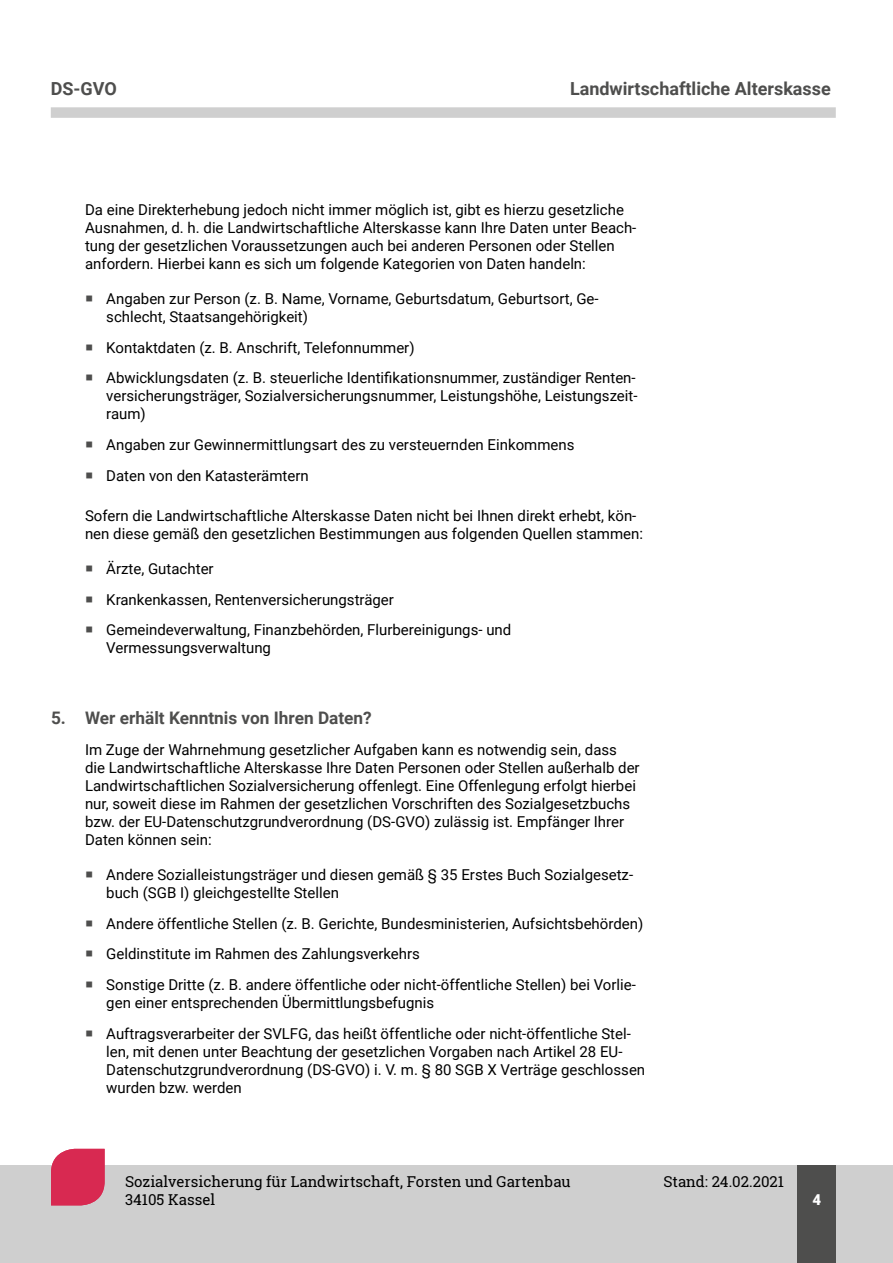
<style>
.page{position:relative;width:893px;height:1263px;background:#fff}
.page>*{position:absolute;margin:0;border:0;box-sizing:border-box;transform-origin:0 0}
.t1{font:700 18px "Roboto";color:#4e4e4d}
.t2{font:700 17.25px "Roboto";color:#4e4e4d}
.t3{font:15px/18px "Roboto";color:#000}
.t4{font:15px "Roboto Slab";color:#000}
.t5{font:900 15px "Roboto";color:#fff}
</style>
<div class="page">
<div style="left:0;top:1165px;width:893px;height:98px;background:#cfcfcf"></div>
<div style="left:51px;top:107px;width:785px;height:11px;background:#cfcfcf"></div>
<svg style="left:51px;top:1149px;width:54px;height:56px;background:#d9365b"></svg>
<div style="left:798px;top:1165px;width:38px;height:98px;background:#4e4e4d"></div>
<p class="t1" style="left:51px;top:76px;width:68px">DS-GVO</p>
<p class="t1" style="left:570px;top:76px;width:262px">Landwirtschaftliche Alterskasse</p>
<p class="t3" style="left:85px;top:200px;width:553px">Da eine Direkterhebung jedoch nicht immer möglich ist, gibt es hierzu gesetzliche Ausnahmen, d. h. die Landwirtschaftliche Alterskasse kann Ihre Daten unter Beach&shy;tung der gesetzlichen Voraussetzungen auch bei anderen Personen oder Stellen anfordern. Hierbei kann es sich um folgende Kategorien von Daten handeln:</p>
<p class="t3" style="left:106px;top:289px;width:494px">Angaben zur Person (z. B. Name, Vorname, Geburtsdatum, Geburtsort, Ge&shy;schlecht, Staatsangehörigkeit)</p>
<p class="t3" style="left:106px;top:331px;width:531px;line-height:30.8px">Kontaktdaten (z. B. Anschrift, Telefonnummer)<br>Abwicklungsdaten (z. B. steuerliche Identifikationsnummer, zuständiger Renten-</p>
<p class="t3" style="left:106px;top:386px;width:533px">versicherungsträger, Sozialversicherungsnummer, Leistungshöhe, Leistungszeit&shy;raum)</p>
<p class="t3" style="left:106px;top:429px;width:470px;line-height:30.8px">Angaben zur Gewinnermittlungsart des zu versteuernden Einkommens<br>Daten von den Katasterämtern</p>
<p class="t3" style="left:85px;top:506px;width:559px">Sofern die Landwirtschaftliche Alterskasse Daten nicht bei Ihnen direkt erhebt, kön&shy;nen diese gemäß den gesetzlichen Bestimmungen aus folgenden Quellen stammen:</p>
<p class="t3" style="left:106px;top:552px;width:406px;line-height:30.8px">Ärzte, Gutachter<br>Krankenkassen, Rentenversicherungsträger<br>Gemeindeverwaltung, Finanzbehörden, Flurbereinigungs- und</p>
<p class="t3" style="left:106px;top:638px;width:166px">Vermessungsverwaltung</p>
<p class="t2" style="left:51px;top:706px;width:322px">5. Wer erhält Kenntnis von Ihren Daten?</p>
<p class="t3" style="left:85px;top:740px;width:556px">Im Zuge der Wahrnehmung gesetzlicher Aufgaben kann es notwendig sein, dass die Landwirtschaftliche Alterskasse Ihre Daten Personen oder Stellen außerhalb der Landwirtschaftlichen Sozialversicherung offenlegt. Eine Offenlegung erfolgt hierbei nur, soweit diese im Rahmen der gesetzlichen Vorschriften des Sozialgesetzbuchs bzw. der EU-Datenschutzgrundverordnung (DS-GVO) zulässig ist. Empfänger Ihrer Daten können sein:</p>
<p class="t3" style="left:106px;top:865px;width:528px">Andere Sozialleistungsträger und diesen gemäß § 35 Erstes Buch Sozialgesetz&shy;buch (SGB I) gleichgestellte Stellen</p>
<p class="t3" style="left:106px;top:907px;width:538px;line-height:30.8px">Andere öffentliche Stellen (z. B. Gerichte, Bundesministerien, Aufsichtsbehörden)<br>Geldinstitute im Rahmen des Zahlungsverkehrs<br>Sonstige Dritte (z. B. andere öffentliche oder nicht-öffentliche Stellen) bei Vorlie-</p>
<p class="t3" style="left:106px;top:987px;width:526px;line-height:30.8px">gen einer entsprechenden Übermittlungsbefugnis<br>Auftragsverarbeiter der SVLFG, das heißt öffentliche oder nicht-öffentliche Stel-</p>
<p class="t3" style="left:106px;top:1042px;width:540px">len, mit denen unter Beachtung der gesetzlichen Vorgaben nach Artikel 28 EU-<br>Datenschutzgrundverordnung (DS-GVO) i. V. m. § 80 SGB X Verträge geschlossen wurden bzw. werden</p>
<p class="t4" style="left:125px;top:1172px;width:447px">Sozialversicherung für Landwirtschaft, Forsten und Gartenbau</p>
<p class="t4" style="left:663px;top:1172px;width:122px">Stand: 24.02.2021</p>
<p class="t4" style="left:125px;top:1190px;width:92px">34105 Kassel</p>
<p class="t5" style="left:813px;top:1189px;width:10px">4</p>
</div>
